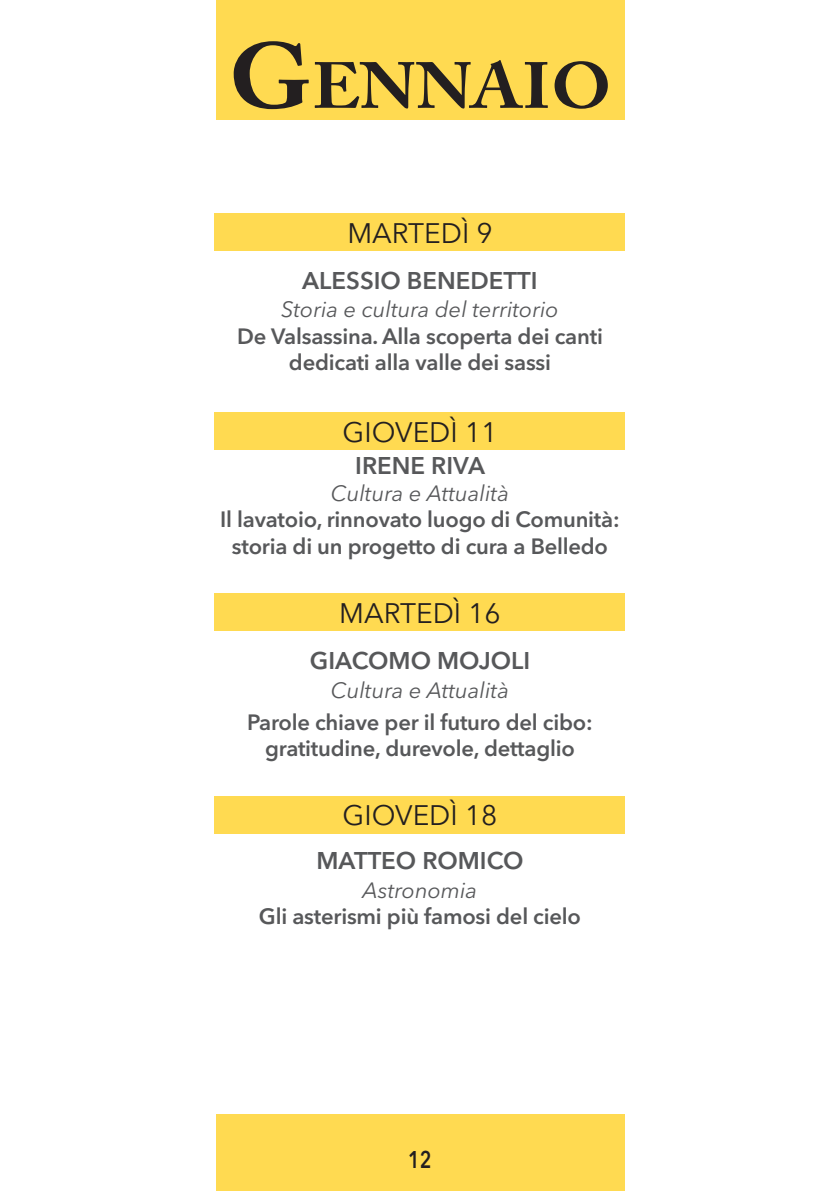
<style>
.page{position:relative;width:840px;height:1191px;background:#fff}
.page>*{position:absolute;margin:0;border:0;box-sizing:border-box;transform-origin:0 0}
.t1{font:700 64.4px "Adobe Caslon Pro";color:#231f20;scale:1.08 1}
.t2{font:28px "Avenir Next LT Pro";color:#231f20}
.t3{font:600 24px "Avenir Next LT Pro";color:#57585a}
.t4{font:600 24px "Avenir Next LT Pro";color:#231f20;scale:.8 1}
.t5{font:600 22px/26.4px "Avenir Next LT Pro";letter-spacing:-.01em;color:#57585a;text-align:center}
.t6{font:italic 22px "Avenir Next LT Pro";color:#57585a}
.s1{font-size:92px}
</style>
<div class="page">
<div style="left:215px;top:0;width:409px;height:119px;background:#ffda51"></div>
<div style="left:215px;top:1114px;width:409px;height:77px;background:#ffda51"></div>
<div style="left:215px;top:214px;width:409px;height:37px;background:#ffda51"></div>
<div style="left:215px;top:413px;width:409px;height:37px;background:#ffda51"></div>
<div style="left:215px;top:594px;width:409px;height:37px;background:#ffda51"></div>
<div style="left:215px;top:796px;width:409px;height:37px;background:#ffda51"></div>
<h1 class="t1" style="left:228px;top:48px;width:349px"><span class="s1">G</span>ENNAIO</h1>
<p class="t2" style="left:347px;top:216px;width:147px">MARTEDÌ 9</p>
<p class="t3" style="left:302px;top:266px;width:237px">ALESSIO BENEDETTI</p>
<p class="t6" style="left:281px;top:297px;width:279px">Storia e cultura del territorio</p>
<p class="t5" style="left:237px;top:323px;width:367px">De Valsassina. Alla scoperta dei canti dedicati alla valle dei sassi</p>
<p class="t2" style="left:342px;top:415px;width:156px">GIOVEDÌ 11</p>
<p class="t3" style="left:355px;top:451px;width:131px">IRENE RIVA</p>
<p class="t6" style="left:330px;top:480px;width:180px">Cultura e Attualità</p>
<p class="t5" style="left:220px;top:506px;width:400px">Il lavatoio, rinnovato luogo di Comunità: storia di un progetto di cura a Belledo</p>
<p class="t2" style="left:339px;top:596px;width:163px">MARTEDÌ 16</p>
<p class="t3" style="left:310px;top:646px;width:222px">GIACOMO MOJOLI</p>
<p class="t6" style="left:330px;top:677px;width:180px">Cultura e Attualità</p>
<p class="t5" style="left:247px;top:708px;width:347px">Parole chiave per il futuro del cibo: gratitudine, durevole, dettaglio</p>
<p class="t2" style="left:342px;top:799px;width:156px">GIOVEDÌ 18</p>
<p class="t3" style="left:316px;top:846px;width:208px">MATTEO ROMICO</p>
<p class="t6" style="left:362px;top:877px;width:116px">Astronomia</p>
<p class="t5" style="left:259px;top:903px;width:323px">Gli asterismi più famosi del cielo</p>
<p class="t4" style="left:408px;top:1144px;width:31px">12</p>
</div>
